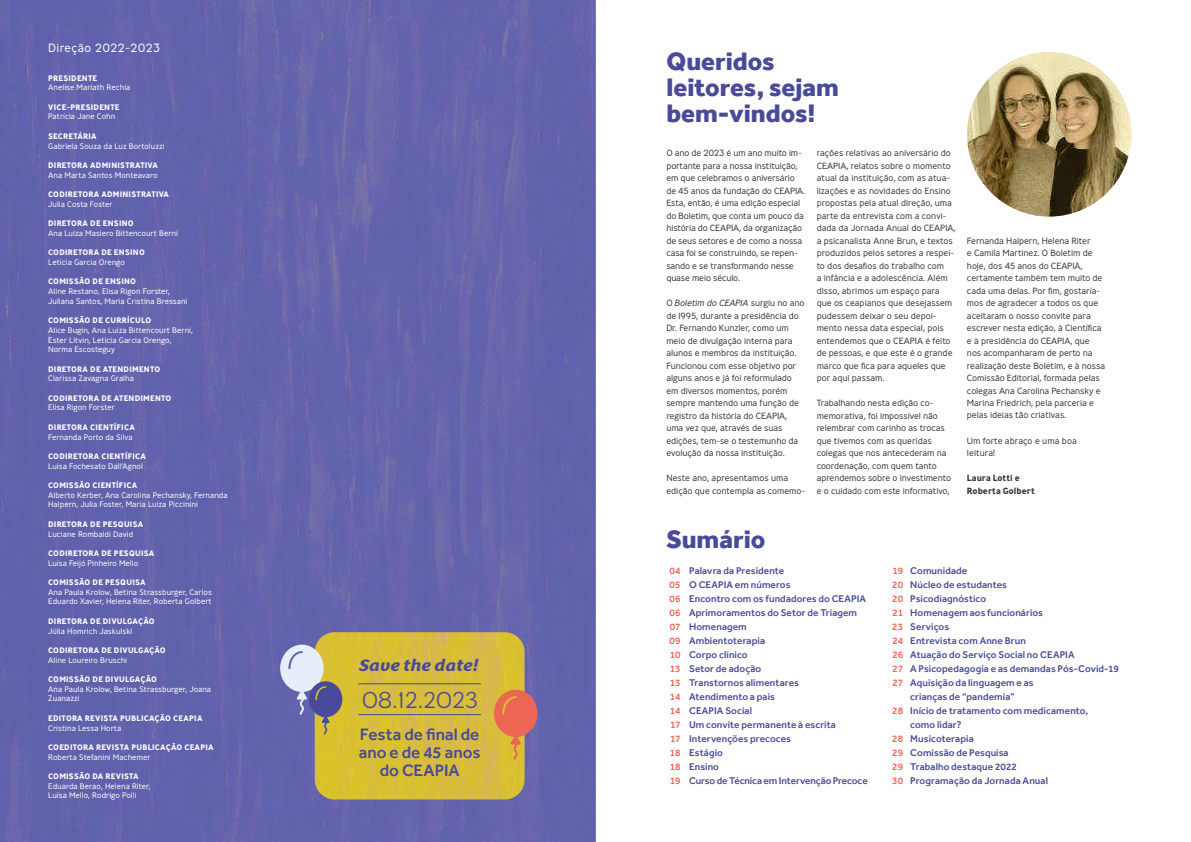
<style>
.page{position:relative;width:1191px;height:842px;background:#fff}
.page>*{position:absolute;margin:0;border:0;box-sizing:border-box;transform-origin:0 0}
.t1{font:800 26px/26px "Effra";color:#494a99}
.t2{font:200 24px "Congenial";color:#494a99}
.t3{font:500 17px/18px "Effra";color:#494a99;text-align:center}
.t4{font:italic 800 17px "Congenial";color:#494a99}
.t5{font:300 12px "Ministry";letter-spacing:.03em;color:#fff}
.t6{font:500 10px/14px "Effra";letter-spacing:.01em;color:#494a99}
.t7{font:500 10px/14px "Effra";letter-spacing:-.005em;color:#ed6654;text-align:justify}
.t8{font:300 9px/12.5px "Ministry";letter-spacing:-.01em;color:#393535}
.t9{font:700 9px/12.5px "Ministry";color:#393535}
.t10{font:300 8px/9.7px "Ministry";color:#fff}
.t11{font:700 8px "Ministry";letter-spacing:.03em;color:#fff}
.s1{font-style:italic}
</style>
<div class="page">
<div style="left:0;top:0;width:595px;height:842px;background:#6865af"></div>
<svg style="left:967px;top:52px;width:164px;height:165px;background:#988458"></svg>
<img style="left:315px;top:632px;width:209px;height:167px">
<hr style="left:359px;top:683px;width:121px;height:1px;background:#494a99">
<hr style="left:359px;top:714px;width:121px;height:1px;background:#494a99">
<svg style="left:494px;top:690px;width:43px;height:70px;background:#d28059"></svg>
<svg style="left:280px;top:645px;width:62px;height:89px"></svg>
<h3 class="t5" style="left:48px;top:40px;width:113px">Direção 2022-2023</h3>
<p class="t11" style="left:48px;top:73px;width:51px">PRESIDENTE</p>
<p class="t10" style="left:48px;top:83px;width:84px">Anelise Mariath Rechia</p>
<p class="t11" style="left:48px;top:102px;width:73px">VICE-PRESIDENTE</p>
<p class="t10" style="left:48px;top:112px;width:69px">Patrícia Jane Cohn</p>
<p class="t11" style="left:48px;top:131px;width:50px">SECRETÁRIA</p>
<p class="t10" style="left:48px;top:141px;width:118px">Gabriela Souza da Luz Bortoluzzi</p>
<p class="t11" style="left:48px;top:160px;width:111px">DIRETORA ADMINISTRATIVA</p>
<p class="t10" style="left:48px;top:170px;width:111px">Ana Marta Santos Monteavaro</p>
<p class="t11" style="left:48px;top:189px;width:122px">CODIRETORA ADMINISTRATIVA</p>
<p class="t10" style="left:48px;top:199px;width:66px">Julia Costa Foster</p>
<p class="t11" style="left:48px;top:218px;width:87px">DIRETORA DE ENSINO</p>
<p class="t10" style="left:48px;top:228px;width:131px">Ana Luiza Masiero Bittencourt Berni</p>
<p class="t11" style="left:48px;top:247px;width:98px">CODIRETORA DE ENSINO</p>
<p class="t10" style="left:48px;top:257px;width:78px">Letícia Garcia Orengo</p>
<p class="t11" style="left:48px;top:276px;width:89px">COMISSÃO DE ENSINO</p>
<p class="t10" style="left:48px;top:286px;width:141px">Aline Restano, Elisa Rigon Forster,<br>Juliana Santos, Maria Cristina Bressani</p>
<p class="t11" style="left:48px;top:315px;width:104px">COMISSÃO DE CURRÍCULO</p>
<p class="t10" style="left:48px;top:325px;width:146px">Alice Bugin, Ana Luiza Bittencourt Berni,<br>Ester Litvin, Leticia Garcia Orengo,<br>Norma Escosteguy</p>
<p class="t11" style="left:48px;top:364px;width:114px">DIRETORA DE ATENDIMENTO</p>
<p class="t10" style="left:48px;top:374px;width:87px">Clarissa Zavagna Gralha</p>
<p class="t11" style="left:48px;top:393px;width:125px">CODIRETORA DE ATENDIMENTO</p>
<p class="t10" style="left:48px;top:403px;width:68px">Elisa Rigon Forster</p>
<p class="t11" style="left:48px;top:422px;width:88px">DIRETORA CIENTÍFICA</p>
<p class="t10" style="left:48px;top:432px;width:86px">Fernanda Porto da Silva</p>
<p class="t11" style="left:48px;top:451px;width:99px">CODIRETORA CIENTÍFICA</p>
<p class="t10" style="left:48px;top:461px;width:96px">Luísa Fochesato Dall’Agnol</p>
<p class="t11" style="left:48px;top:480px;width:90px">COMISSÃO CIENTÍFICA</p>
<p class="t10" style="left:48px;top:490px;width:181px">Alberto Kerber, Ana Carolina Pechansky, Fernanda<br>Halpern, Julia Foster, Maria Luiza Piccinini</p>
<p class="t11" style="left:48px;top:519px;width:97px">DIRETORA DE PESQUISA</p>
<p class="t10" style="left:48px;top:529px;width:86px">Luciane Rombaldi David</p>
<p class="t11" style="left:48px;top:548px;width:108px">CODIRETORA DE PESQUISA</p>
<p class="t10" style="left:48px;top:558px;width:92px">Luísa Feijó Pinheiro Mello</p>
<p class="t11" style="left:48px;top:577px;width:99px">COMISSÃO DE PESQUISA</p>
<p class="t10" style="left:48px;top:587px;width:165px">Ana Paula Krolow, Betina Strassburger, Carlos<br>Eduardo Xavier, Helena Riter, Roberta Golbert</p>
<p class="t11" style="left:48px;top:616px;width:108px">DIRETORA DE DIVULGAÇÃO</p>
<p class="t10" style="left:48px;top:626px;width:86px">Júlia Homrich Jaskulski</p>
<p class="t11" style="left:48px;top:645px;width:119px">CODIRETORA DE DIVULGAÇÃO</p>
<p class="t10" style="left:48px;top:655px;width:80px">Aline Loureiro Bruschi</p>
<p class="t11" style="left:48px;top:674px;width:110px">COMISSÃO DE DIVULGAÇÃO</p>
<p class="t10" style="left:48px;top:684px;width:164px">Ana Paula Krolow, Betina Strassburger, Joana<br>Zuanazzi</p>
<p class="t11" style="left:48px;top:713px;width:156px">EDITORA REVISTA PUBLICAÇÃO CEAPIA</p>
<p class="t10" style="left:48px;top:723px;width:75px">Cristina Lessa Horta</p>
<p class="t11" style="left:48px;top:742px;width:167px">COEDITORA REVISTA PUBLICAÇÃO CEAPIA</p>
<p class="t10" style="left:48px;top:752px;width:104px">Roberta Stefanini Machemer</p>
<p class="t11" style="left:48px;top:771px;width:92px">COMISSÃO DA REVISTA</p>
<p class="t10" style="left:48px;top:781px;width:104px">Eduarda Berao, Helena Riter,<br>Luísa Mello, Rodrigo Polli</p>
<h3 class="t4" style="left:359px;top:654px;width:121px">Save the date!</h3>
<h2 class="t2" style="left:362px;top:686px;width:117px">08.12.2023</h2>
<h3 class="t3" style="left:359px;top:725px;width:123px">Festa de final de ano e de 45 anos do CEAPIA</h3>
<h1 class="t1" style="left:666px;top:48px;width:174px">Queridos leitores, sejam bem-vindos!</h1>
<p class="t8" style="left:666px;top:147px;width:140px">O ano de 2023 é um ano muito im&shy;portante para a nossa instituição, em que celebramos o aniversário de 45 anos da fundação do CEAPIA.<br>Esta, então, é uma edição especial do Boletim, que conta um pouco da história do CEAPIA, da organização de seus setores e de como a nossa casa foi se construindo, se repen&shy;sando e se transformando nesse quase meio século.</p>
<p class="t8" style="left:666px;top:297px;width:140px">O <span class="s1">Boletim do CEAPIA</span> surgiu no ano de 1995, durante a presidência do<br>Dr. Fernando Kunzler, como um meio de divulgação interna para alunos e membros da instituição.<br>Funcionou com esse objetivo por alguns anos e já foi reformulado em diversos momentos, porém sempre mantendo uma função de registro da história do CEAPIA, uma vez que, através de suas edições, tem-se o testemunho da evolução da nossa instituição.</p>
<p class="t8" style="left:666px;top:472px;width:140px">Neste ano, apresentamos uma edição que contempla as comemo-</p>
<p class="t8" style="left:816px;top:147px;width:140px">rações relativas ao aniversário do<br>CEAPIA, relatos sobre o momento atual da instituição, com as atua&shy;lizações e as novidades do Ensino propostas pela atual direção, uma parte da entrevista com a convi&shy;dada da Jornada Anual do CEAPIA, a psicanalista Anne Brun, e textos produzidos pelos setores a respei&shy;to dos desafios do trabalho com<br>a infância e a adolescência. Além disso, abrimos um espaço para que os ceapianos que desejassem pudessem deixar o seu depoi&shy;mento nessa data especial, pois entendemos que o CEAPIA é feito de pessoas, e que este é o grande marco que fica para aqueles que por aqui passam.</p>
<p class="t8" style="left:816px;top:397px;width:136px">Trabalhando nesta edição co&shy;memorativa, foi impossível não relembrar com carinho as trocas que tivemos com as queridas colegas que nos antecederam na coordenação, com quem tanto aprendemos sobre o investimento e o cuidado com este informativo,</p>
<p class="t8" style="left:967px;top:234px;width:140px">Fernanda Halpern, Helena Riter<br>e Camila Martinez. O Boletim de hoje, dos 45 anos do CEAPIA, certamente também tem muito de cada uma delas. Por fim, gostaría&shy;mos de agradecer a todos os que aceitaram o nosso convite para escrever nesta edição, à Científica e à presidência do CEAPIA, que nos acompanharam de perto na realização deste Boletim, e à nossa<br>Comissão Editorial, formada pelas colegas Ana Carolina Pechansky e<br>Marina Friedrich, pela parceria e pelas ideias tão criativas.</p>
<p class="t8" style="left:967px;top:434px;width:111px">Um forte abraço e uma boa leitura!</p>
<p class="t9" style="left:967px;top:471px;width:69px">Laura Lotti e<br>Roberta Golbert</p>
<h1 class="t1" style="left:666px;top:526px;width:100px">Sumário</h1>
<p class="t6" style="left:910px;top:563px;width:210px">Comunidade<br>Núcleo de estudantes<br>Psicodiagnóstico<br>Homenagem aos funcionários<br>Serviços<br>Entrevista com Anne Brun<br>Atuação do Serviço Social no CEAPIA<br>A Psicopedagogia e as demandas Pós-Covid-19<br>Aquisição da linguagem e as<br>crianças de “pandemia”<br>Início de tratamento com medicamento,<br>como lidar?<br>Musicoterapia<br>Comissão de Pesquisa<br>Trabalho destaque 2022<br>Programação da Jornada Anual</p>
<p class="t6" style="left:689px;top:563px;width:180px">Palavra da Presidente<br>O CEAPIA em números<br>Encontro com os fundadores do CEAPIA<br>Aprimoramentos do Setor de Triagem<br>Homenagem<br>Ambientoterapia<br>Corpo clínico<br>Setor de adoção<br>Transtornos alimentares<br>Atendimento a pais<br>CEAPIA Social<br>Um convite permanente à escrita<br>Intervenções precoces<br>Estágio<br>Ensino<br>Curso de Técnica em Intervenção Precoce</p>
<p class="t7" style="left:669px;top:563px;width:13px">04<br>05<br>06<br>06<br>07<br>09<br>10<br>13<br>13<br>14<br>14<br>17<br>17<br>18<br>18<br>19</p>
<p class="t7" style="left:892px;top:563px;width:12px">19<br>20<br>20<br>21<br>23<br>24<br>26<br>27<br>27</p>
<p class="t7" style="left:892px;top:703px;width:12px">28</p>
<p class="t7" style="left:892px;top:731px;width:12px">28<br>29<br>29<br>30</p>
</div>
